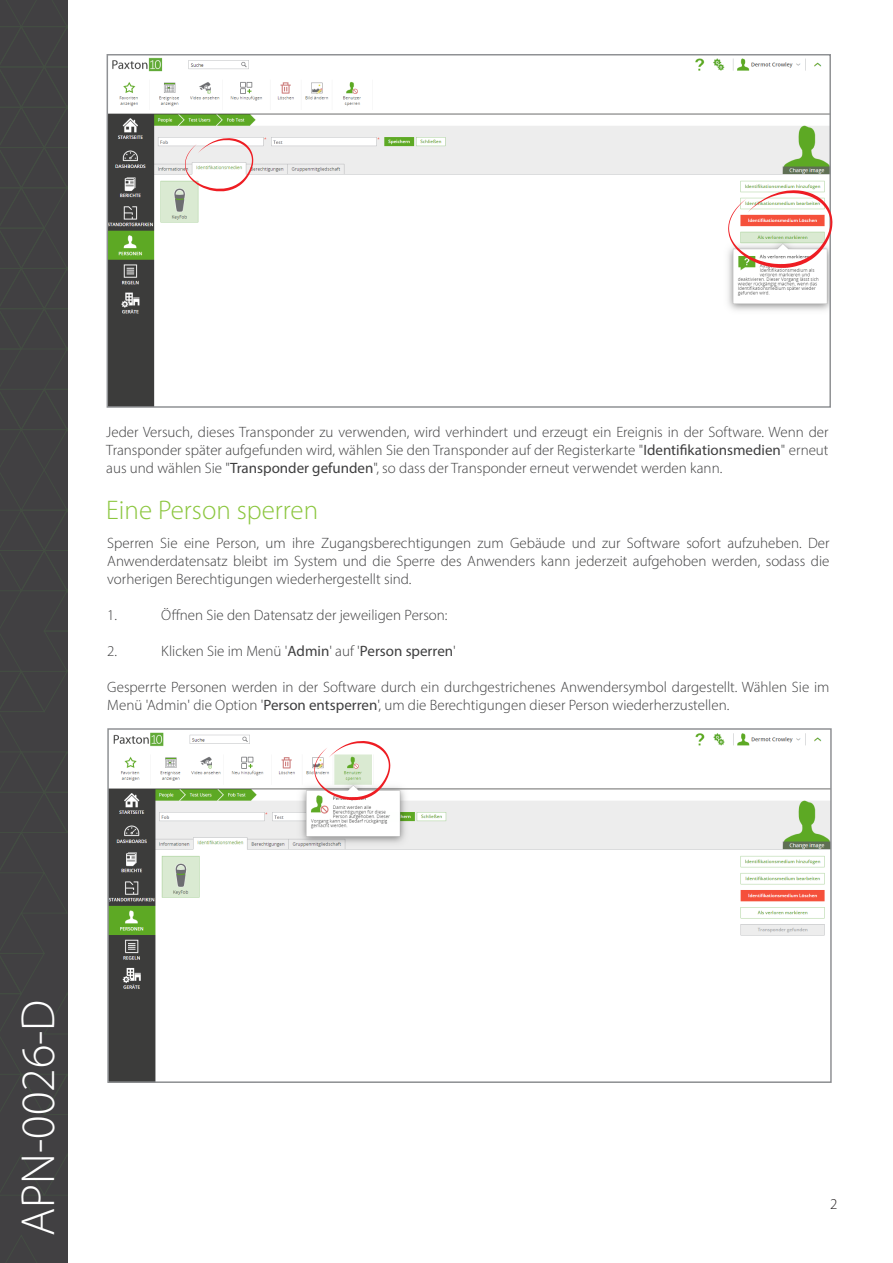
<style>
.page{position:relative;width:893px;height:1263px;background:#fff}
.page>*{position:absolute;margin:0;border:0;box-sizing:border-box;transform-origin:0 0}
.t1{font:300 48px "Myriad Pro";color:#fff}
.t2{font:300 27px "Myriad Pro";color:#8bc63e}
.t3{font:300 15px/18px "Myriad Pro";color:#3e3e3f;text-align:justify}
.t4{font:300 15px "Myriad Pro";color:#231f20}
.s1{font-weight:400}
</style>
<div class="page">
<div style="left:0;top:0;width:67px;height:1263px;background:#414042"></div>
<svg style="left:6px;top:1235px;width:31px;height:28px"></svg>
<svg style="left:0;top:0;width:67px;height:1196px"></svg>
<img style="left:110px;top:732px;width:719px;height:348px">
<div style="left:107px;top:728px;width:725px;height:355px;border:2px solid #8f9194"></div>
<img style="left:110px;top:57px;width:718px;height:348px">
<div style="left:107px;top:54px;width:724px;height:354px;border:2px solid #8f9194"></div>
<svg style="left:728px;top:190px;width:104px;height:78px"></svg>
<svg style="left:185px;top:138px;width:68px;height:54px"></svg>
<svg style="left:314px;top:741px;width:76px;height:59px"></svg>
<p class="t3" style="left:106px;top:422px;width:724px">Jeder Versuch, dieses Transponder zu verwenden, wird verhindert und erzeugt ein Ereignis in der Software. Wenn der Transponder später aufgefunden wird, wählen Sie den Transponder auf der Registerkarte "<span class="s1">Identifikationsmedien</span>" erneut aus und wählen Sie "<span class="s1">Transponder gefunden</span>", so dass der Transponder erneut verwendet werden kann.</p>
<p class="t2" style="left:106px;top:493px;width:213px">Eine Person sperren</p>
<p class="t3" style="left:107px;top:534px;width:724px">Sperren Sie eine Person, um ihre Zugangsberechtigungen zum Gebäude und zur Software sofort aufzuheben. Der Anwenderdatensatz bleibt im System und die Sperre des Anwenders kann jederzeit aufgehoben werden, sodass die vorherigen Berechtigungen wiederhergestellt sind.</p>
<p class="t3" style="left:107px;top:606px;width:11px">1.</p>
<p class="t3" style="left:161px;top:606px;width:288px">Öffnen Sie den Datensatz der jeweiligen Person:</p>
<p class="t3" style="left:107px;top:642px;width:11px">2.</p>
<p class="t3" style="left:161px;top:642px;width:296px">Klicken Sie im Menü '<span class="s1">Admin</span>' auf '<span class="s1">Person sperren</span>'</p>
<p class="t3" style="left:107px;top:678px;width:724px">Gesperrte Personen werden in der Software durch ein durchgestrichenes Anwendersymbol dargestellt. Wählen Sie im<br>Menü 'Admin' die Option '<span class="s1">Person entsperren</span>', um die Berechtigungen dieser Person wiederherzustellen.</p>
<h1 class="t1" style="left:9px;top:1236px;width:238px;rotate:-90deg">APN-0026-D</h1>
<p class="t4" style="left:830px;top:1195px;width:9px">2</p>
</div>
